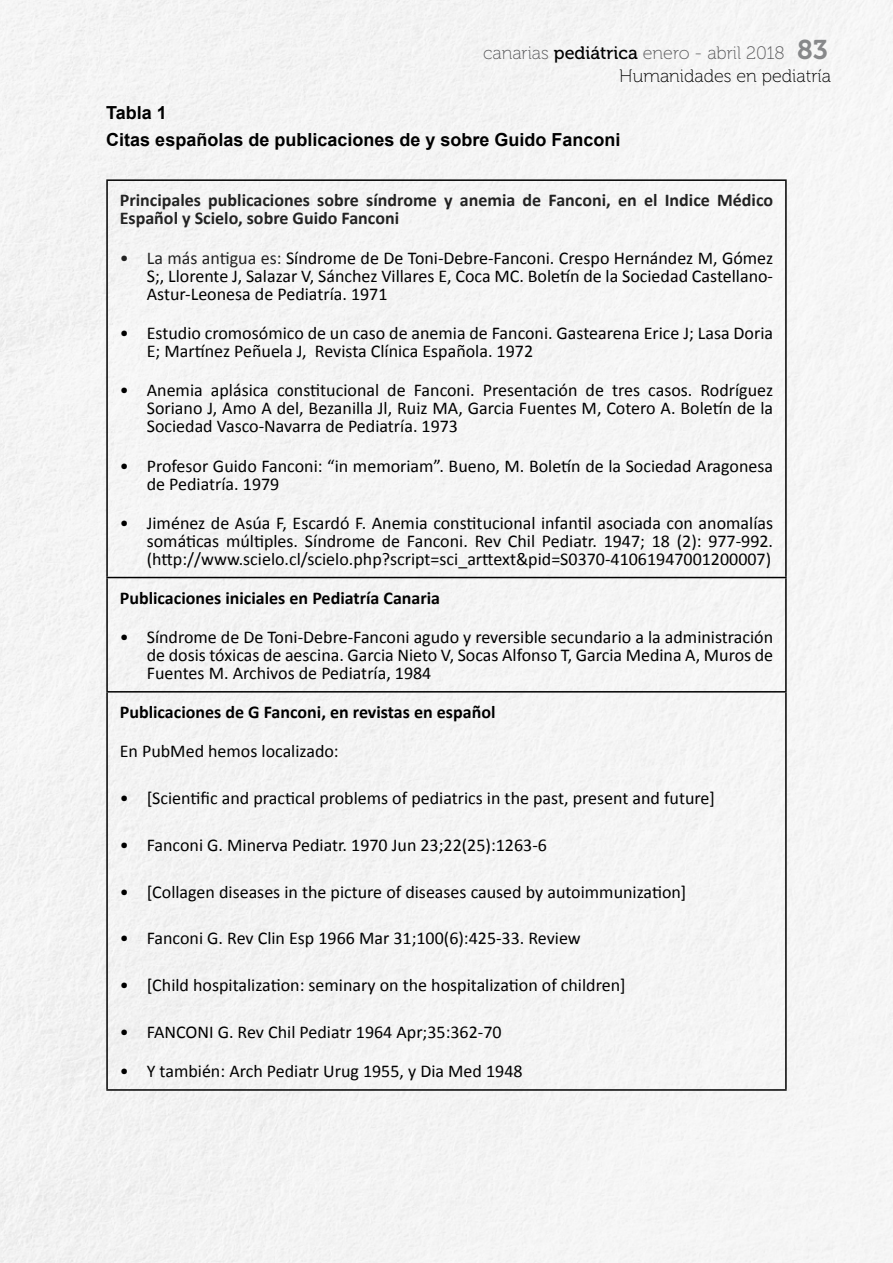
<style>
.page{position:relative;width:893px;height:1263px;background:#f4f4f4}
.page>*{position:absolute;margin:0;border:0;box-sizing:border-box;transform-origin:0 0}
.t1{font:18px/18px "Calibri";color:#000;text-align:justify}
.t2{font:700 18px/18px "Calibri";color:#222}
.t3{font:700 18px "Calibri";color:#000}
.t4{font:700 18px/27px "Arial";color:#000}
.t5{font:18px "Museo 100";color:#58585a}
.t6{font:18px "Museo 100";color:#000}
.s1{font-family:"Museo 500";color:#000}
.s2{font-family:"Museo 700";font-size:27px;color:#87888a}
.s3{color:#222}
</style>
<div class="page">
<hr style="left:106px;top:179px;width:681px;height:2px;background:#000">
<hr style="left:106px;top:181px;width:2px;height:396px;background:#000">
<hr style="left:785px;top:181px;width:2px;height:396px;background:#000">
<hr style="left:106px;top:577px;width:681px;height:1px;background:#000">
<hr style="left:106px;top:578px;width:2px;height:113px;background:#000">
<hr style="left:785px;top:578px;width:2px;height:113px;background:#000">
<hr style="left:106px;top:691px;width:681px;height:1px;background:#000">
<hr style="left:106px;top:692px;width:2px;height:397px;background:#000">
<hr style="left:785px;top:692px;width:2px;height:397px;background:#000">
<hr style="left:106px;top:1089px;width:681px;height:2px;background:#000">
<p class="t5" style="left:483px;top:43px;width:346px">canarias <span class="s1">pediátrica</span> enero - abril 2018 <span class="s2">83</span></p>
<p class="t6" style="left:619px;top:66px;width:213px">Humanidades en pediatría</p>
<p class="t4" style="left:106px;top:100px;width:516px">Tabla 1<br>Citas españolas de publicaciones de y sobre Guido Fanconi</p>
<p class="t2" style="left:120px;top:191px;width:655px">Principales publicaciones sobre síndrome y anemia de Fanconi, en el Indice Médico<br>Español y Scielo, sobre Guido Fanconi</p>
<p class="t1" style="left:147px;top:248px;width:628px;text-indent:-27px"><span class="s3">• La más antigua es:</span> Síndrome de De Toni-Debre-Fanconi. Crespo Hernández M, Gómez S;, Llorente J, Salazar V, Sánchez Villares E, Coca MC. Boletín de la Sociedad Castellano-Astur-Leonesa de Pediatría. 1971</p>
<p class="t1" style="left:147px;top:323px;width:628px;text-indent:-27px">• Estudio cromosómico de un caso de anemia de Fanconi. Gastearena Erice J; Lasa Doria<br>E; Martínez Peñuela J, Revista Clínica Española. 1972</p>
<p class="t1" style="left:147px;top:380px;width:628px;text-indent:-27px">• Anemia aplásica constitucional de Fanconi. Presentación de tres casos. Rodríguez Soriano J, Amo A del, Bezanilla Jl, Ruiz MA, Garcia Fuentes M, Cotero A. Boletín de la Sociedad Vasco-Navarra de Pediatría. 1973</p>
<p class="t1" style="left:147px;top:456px;width:628px;text-indent:-27px">• Profesor Guido Fanconi: “in memoriam”. Bueno, M. Boletín de la Sociedad Aragonesa de Pediatría. 1979</p>
<p class="t1" style="left:147px;top:513px;width:628px;text-indent:-27px">• Jiménez de Asúa F, Escardó F. Anemia constitucional infantil asociada con anomalías somáticas múltiples. Síndrome de Fanconi. Rev Chil Pediatr. 1947; 18 (2): 977-992. (http://www.scielo.cl/scielo.php?script=sci_arttext&amp;pid=S0370-41061947001200007)</p>
<p class="t3" style="left:120px;top:587px;width:322px">Publicaciones iniciales en Pediatría Canaria</p>
<p class="t1" style="left:147px;top:627px;width:628px;text-indent:-27px">• Síndrome de De Toni-Debre-Fanconi agudo y reversible secundario a la administración de dosis tóxicas de aescina. Garcia Nieto V, Socas Alfonso T, Garcia Medina A, Muros de Fuentes M. Archivos de Pediatría, 1984</p>
<p class="t3" style="left:120px;top:701px;width:377px">Publicaciones de G Fanconi, en revistas en español</p>
<p class="t1" style="left:120px;top:741px;width:220px">En PubMed hemos localizado:</p>
<p class="t1" style="left:120px;top:788px;width:597px">• [Scientific and practical problems of pediatrics in the past, present and future]</p>
<p class="t1" style="left:120px;top:835px;width:429px">• Fanconi G. Minerva Pediatr. 1970 Jun 23;22(25):1263-6</p>
<p class="t1" style="left:120px;top:882px;width:568px">• [Collagen diseases in the picture of diseases caused by autoimmunization]</p>
<p class="t1" style="left:120px;top:928px;width:462px">• Fanconi G. Rev Clin Esp 1966 Mar 31;100(6):425-33. Review</p>
<p class="t1" style="left:120px;top:975px;width:507px">• [Child hospitalization: seminary on the hospitalization of children]</p>
<p class="t1" style="left:120px;top:1022px;width:383px">• FANCONI G. Rev Chil Pediatr 1964 Apr;35:362-70</p>
<p class="t1" style="left:120px;top:1061px;width:404px">• Y también: Arch Pediatr Urug 1955, y Dia Med 1948</p>
</div>
